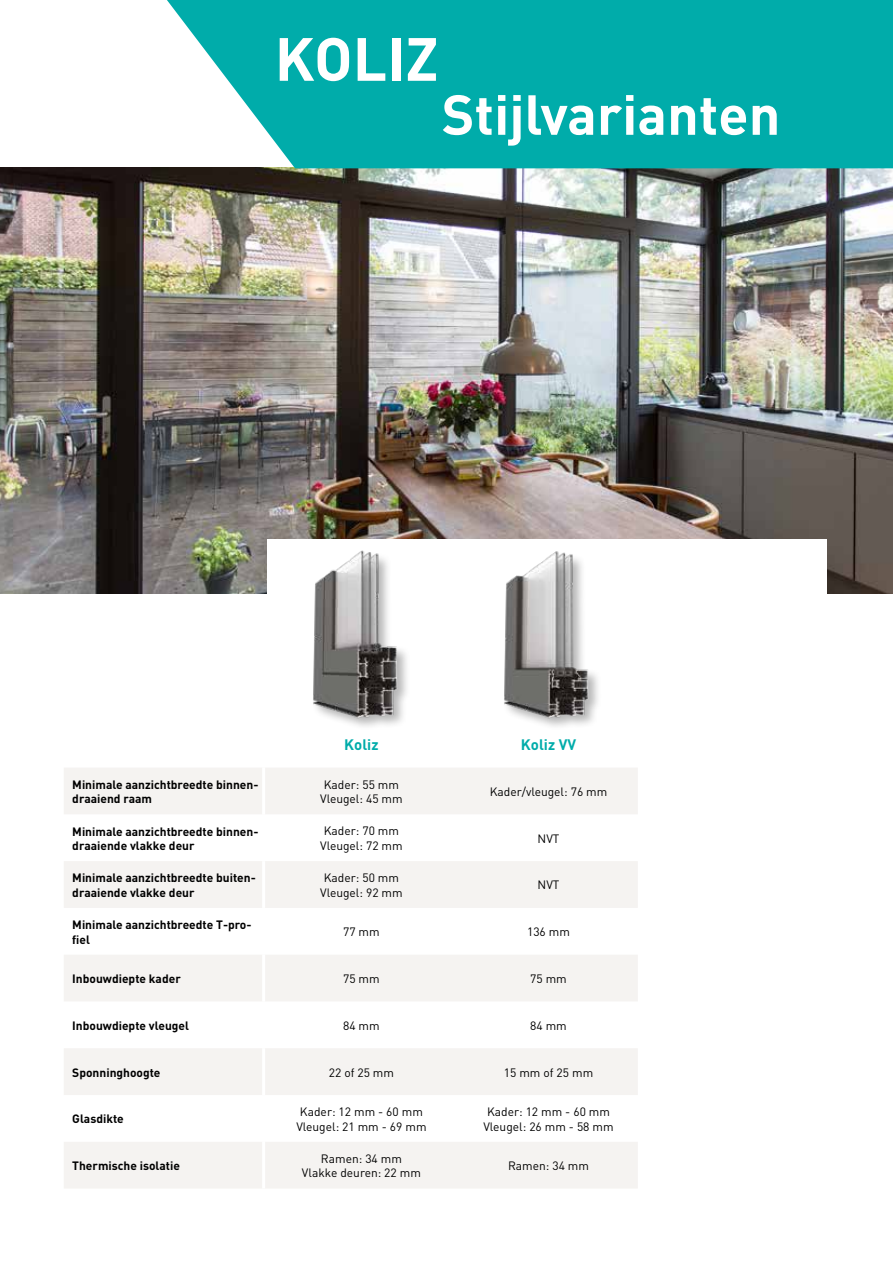
<style>
.page{position:relative;width:893px;height:1263px;background:#fff}
.page>*{position:absolute;margin:0;border:0;box-sizing:border-box;transform-origin:0 0}
.t1{font:700 60px "DIN";color:#fff}
.t2{font:700 55.5px "DIN";color:#fff}
.t3{font:700 15px "DIN";color:#00acaa}
.t4{font:700 12px/14.4px "DIN";color:#000}
.t5{font:12px/14.4px "DIN";color:#000;text-align:center}
</style>
<div class="page">
<img style="left:0;top:168px;width:893px;height:425px">
<div style="left:267px;top:539px;width:559px;height:158px;background:#fff"></div>
<svg style="left:167px;top:0;width:726px;height:168px;background:#17b3b1"></svg>
<img style="left:313px;top:550px;width:94px;height:177px">
<img style="left:504px;top:551px;width:94px;height:176px">
<svg style="left:64px;top:768px;width:574px;height:420px"></svg>
<svg style="left:64px;top:861px;width:574px;height:234px;fill:#f5f3f1"></svg>
<hr style="left:262px;top:767px;width:3px;height:47px;background:#fff">
<hr style="left:262px;top:814px;width:3px;height:47px;background:#fff">
<hr style="left:262px;top:861px;width:3px;height:47px;background:#fff">
<hr style="left:262px;top:908px;width:3px;height:47px;background:#fff">
<hr style="left:262px;top:1001px;width:3px;height:47px;background:#fff">
<hr style="left:262px;top:1048px;width:3px;height:47px;background:#fff">
<hr style="left:262px;top:1095px;width:3px;height:47px;background:#fff">
<hr style="left:262px;top:1142px;width:3px;height:46px;background:#fff">
<hr style="left:262px;top:955px;width:3px;height:46px;background:#fff">
<h1 class="t1" style="left:275px;top:20px;width:165px">KOLIZ</h1>
<h2 class="t2" style="left:442px;top:78px;width:340px">Stijlvarianten</h2>
<p class="t3" style="left:344px;top:735px;width:36px">Koliz</p>
<p class="t3" style="left:521px;top:735px;width:57px">Koliz VV</p>
<p class="t4" style="left:72px;top:777px;width:188px">Minimale aanzichtbreedte binnen&shy;draaiend raam</p>
<p class="t5" style="left:320px;top:777px;width:84px">Kader: 55 mm<br>Vleugel: 45 mm</p>
<p class="t5" style="left:490px;top:784px;width:119px">Kader/vleugel: 76 mm</p>
<p class="t4" style="left:72px;top:823px;width:188px">Minimale aanzichtbreedte binnen&shy;draaiende vlakke deur</p>
<p class="t5" style="left:320px;top:824px;width:84px">Kader: 70 mm<br>Vleugel: 72 mm</p>
<p class="t5" style="left:538px;top:831px;width:23px">NVT</p>
<p class="t4" style="left:72px;top:870px;width:185px">Minimale aanzichtbreedte buiten&shy;draaiende vlakke deur</p>
<p class="t5" style="left:320px;top:870px;width:84px">Kader: 50 mm<br>Vleugel: 92 mm</p>
<p class="t5" style="left:538px;top:878px;width:23px">NVT</p>
<p class="t4" style="left:72px;top:917px;width:181px">Minimale aanzichtbreedte T-pro&shy;fiel</p>
<p class="t5" style="left:343px;top:924px;width:38px">77 mm</p>
<p class="t5" style="left:527px;top:924px;width:44px">136 mm</p>
<p class="t4" style="left:72px;top:971px;width:110px">Inbouwdiepte kader</p>
<p class="t5" style="left:343px;top:971px;width:38px">75 mm</p>
<p class="t5" style="left:530px;top:971px;width:38px">75 mm</p>
<p class="t4" style="left:72px;top:1018px;width:118px">Inbouwdiepte vleugel</p>
<p class="t5" style="left:343px;top:1018px;width:38px">84 mm</p>
<p class="t5" style="left:530px;top:1018px;width:38px">84 mm</p>
<p class="t4" style="left:72px;top:1064px;width:90px">Sponninghoogte</p>
<p class="t5" style="left:329px;top:1065px;width:67px">22 of 25 mm</p>
<p class="t5" style="left:504px;top:1065px;width:91px">15 mm of 25 mm</p>
<p class="t4" style="left:72px;top:1111px;width:53px">Glasdikte</p>
<p class="t5" style="left:296px;top:1104px;width:132px">Kader: 12 mm - 60 mm<br>Vleugel: 21 mm - 69 mm</p>
<p class="t5" style="left:483px;top:1104px;width:132px">Kader: 12 mm - 60 mm<br>Vleugel: 26 mm - 58 mm</p>
<p class="t4" style="left:72px;top:1158px;width:109px">Thermische isolatie</p>
<p class="t5" style="left:302px;top:1151px;width:120px">Ramen: 34 mm<br>Vlakke deuren: 22 mm</p>
<p class="t5" style="left:508px;top:1158px;width:82px">Ramen: 34 mm</p>
</div>
